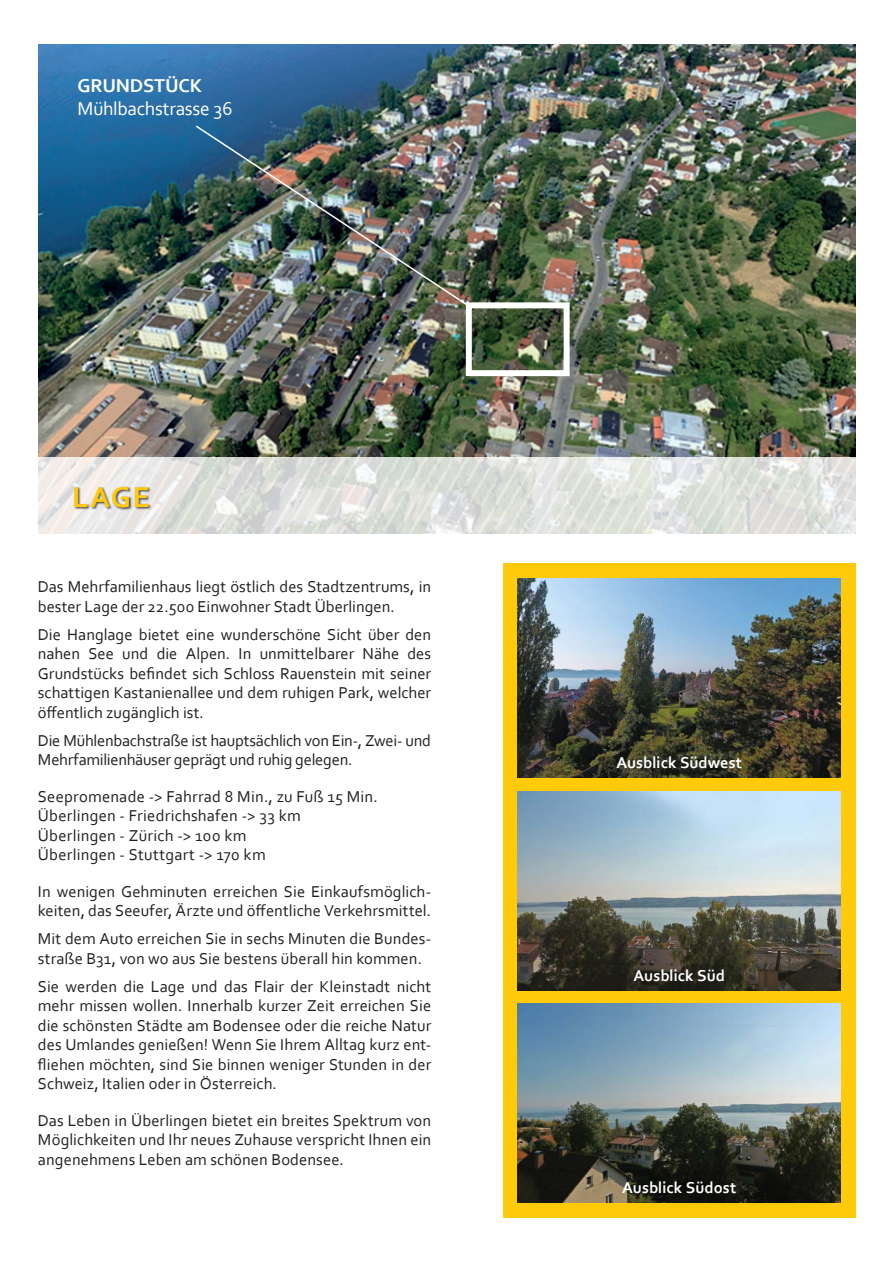
<style>
.page{position:relative;width:893px;height:1263px;background:#fff}
.page>*{position:absolute;margin:0;border:0;box-sizing:border-box;transform-origin:0 0}
.t1{font:700 30px "Corbel";color:#feca0a}
.t2{font:19.5px "Corbel";letter-spacing:-.015em;color:#fff}
.t3{font:700 19.5px "Corbel";letter-spacing:-.01em;color:#fff}
.t4{font:16.5px/19.5px "Corbel";color:#231f20}
.t5{font:700 16.5px "Corbel";color:#fff}
</style>
<div class="page">
<img style="left:39px;top:45px;width:817px;height:412px">
<div style="left:466px;top:302px;width:104px;height:74px;border:6px solid #fff"></div>
<img style="left:194px;top:124px;width:276px;height:183px">
<svg style="left:38px;top:457px;width:818px;height:77px;fill:#e0e2dd"></svg>
<div style="left:75px;top:486px;width:77px;height:25px;background:#231f20;opacity:.75"></div>
<div style="left:503px;top:563px;width:353px;height:655px;background:#feca0a"></div>
<img style="left:518px;top:578px;width:323px;height:199px">
<img style="left:518px;top:1004px;width:323px;height:199px">
<img style="left:518px;top:791px;width:323px;height:199px">
<p class="t3" style="left:78px;top:74px;width:126px">GRUNDSTÜCK</p>
<p class="t2" style="left:78px;top:96px;width:157px">Mühlbachstrasse 36</p>
<h1 class="t1" style="left:72px;top:478px;width:79px">LAGE</h1>
<p class="t4" style="left:38px;top:577px;width:395px">Das Mehrfamilienhaus liegt östlich des Stadtzentrums, in bester Lage der 22.500 Einwohner Stadt Überlingen.</p>
<p class="t4" style="left:38px;top:624px;width:395px;text-align:justify">Die Hanglage bietet eine wunderschöne Sicht über den nahen See und die Alpen. In unmittelbarer Nähe des Grundstücks befindet sich Schloss Rauenstein mit seiner schattigen Kastanienallee und dem ruhigen Park, welcher öffentlich zugänglich ist.</p>
<p class="t4" style="left:38px;top:730px;width:395px">Die Mühlenbachstraße ist hauptsächlich von Ein-, Zwei- und<br>Mehrfamilienhäuser geprägt und ruhig gelegen.</p>
<p class="t4" style="left:38px;top:786px;width:342px">Seepromenade -&gt; Fahrrad 8 Min., zu Fuß 15 Min.<br>Überlingen - Friedrichshafen -&gt; 33 km Überlingen - Zürich -&gt; 100 km<br>Überlingen - Stuttgart -&gt; 170 km</p>
<p class="t4" style="left:38px;top:881px;width:395px">In wenigen Gehminuten erreichen Sie Einkaufsmöglich&shy;keiten, das Seeufer, Ärzte und öffentliche Verkehrsmittel.</p>
<p class="t4" style="left:38px;top:929px;width:395px">Mit dem Auto erreichen Sie in sechs Minuten die Bundes&shy;straße B31, von wo aus Sie bestens überall hin kommen.</p>
<p class="t4" style="left:38px;top:976px;width:395px;text-align:justify">Sie werden die Lage und das Flair der Kleinstadt nicht mehr missen wollen. Innerhalb kurzer Zeit erreichen Sie die schönsten Städte am Bodensee oder die reiche Natur des Umlandes genießen! Wenn Sie Ihrem Alltag kurz ent&shy;fliehen möchten, sind Sie binnen weniger Stunden in der Schweiz, Italien oder in Österreich.</p>
<p class="t4" style="left:38px;top:1110px;width:395px;text-align:justify">Das Leben in Überlingen bietet ein breites Spektrum von Möglichkeiten und Ihr neues Zuhause verspricht Ihnen ein angenehmens Leben am schönen Bodensee.</p>
<p class="t5" style="left:616px;top:752px;width:127px">Ausblick Südwest</p>
<p class="t5" style="left:633px;top:965px;width:93px">Ausblick Süd</p>
<p class="t5" style="left:622px;top:1177px;width:116px">Ausblick Südost</p>
</div>
